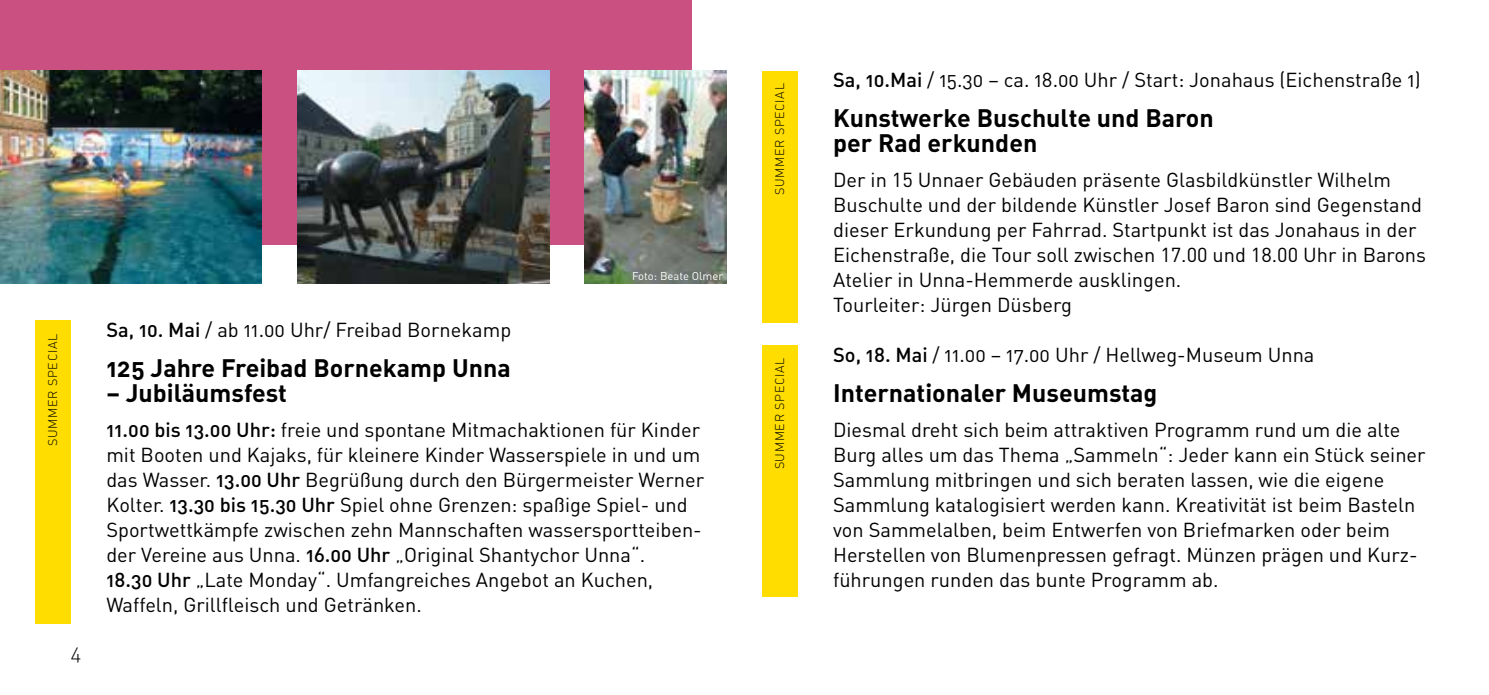
<style>
.page{position:relative;width:1489px;height:695px;background:#fff}
.page>*{position:absolute;margin:0;border:0;box-sizing:border-box;transform-origin:0 0}
.t1{font:25px/25px "DIN Bold Alternate";color:#000}
.t2{font:20px/25px "DIN";color:#000}
.t3{font:20px "DIN Regular Alternate";color:#000}
.t4{font:20px "DIN Light Alternate";color:#000}
.t5{font:12.5px "DIN Light Alternate";letter-spacing:.05em;color:#000}
.t6{font:11.25px "DIN Regular Alternate";color:#fff}
.s1{font-family:"DIN Medium Alternate"}
</style>
<div class="page">
<div style="left:0;top:0;width:691px;height:245px;background:#c95081"></div>
<div style="left:35px;top:320px;width:36px;height:304px;background:#fd0"></div>
<div style="left:762px;top:71px;width:35px;height:251px;background:#fd0"></div>
<div style="left:762px;top:345px;width:35px;height:251px;background:#fd0"></div>
<img style="left:297px;top:71px;width:252px;height:212px">
<img style="left:585px;top:71px;width:141px;height:212px">
<img style="left:0;top:71px;width:261px;height:212px">
<p class="t5" style="left:45px;top:445px;width:113px;rotate:-90deg">SUMMER SPECIAL</p>
<p class="t4" style="left:71px;top:640px;width:12px">4</p>
<p class="t6" style="left:632px;top:269px;width:93px">Foto: Beate Olmer</p>
<p class="t3" style="left:106px;top:317px;width:406px"><span class="s1">Sa, 10. Mai</span> / ab 11.00 Uhr/ Freibad Bornekamp</p>
<p class="t1" style="left:106px;top:355px;width:406px">125 Jahre Freibad Bornekamp Unna</p>
<p class="t1" style="left:106px;top:380px;width:182px">– Jubiläumsfest</p>
<p class="t2" style="left:106px;top:417px;width:599px"><span class="s1">11.00 bis 13.00 Uhr:</span> freie und spontane Mitmachaktionen für Kinder mit Booten und Kajaks, für kleinere Kinder Wasserspiele in und um das Wasser. <span class="s1">13.00 Uhr</span> Begrüßung durch den Bürgermeister Werner Kolter. <span class="s1">13.30 bis 15.30 Uhr</span> Spiel ohne Grenzen: spaßige Spiel- und Sportwettkämpfe zwischen zehn Mannschaften wassersportteiben&shy;der Vereine aus Unna. <span class="s1">16.00 Uhr</span> „Original Shantychor Unna“.<br><span class="s1">18.30 Uhr</span> „Late Monday“. Umfangreiches Angebot an Kuchen, Waffeln, Grillfleisch und Getränken.</p>
<p class="t5" style="left:772px;top:195px;width:113px;rotate:-90deg">SUMMER SPECIAL</p>
<p class="t5" style="left:772px;top:469px;width:113px;rotate:-90deg">SUMMER SPECIAL</p>
<p class="t3" style="left:833px;top:68px;width:589px"><span class="s1">Sa, 10.Mai</span> / 15.30 – ca. 18.00 Uhr / Start: Jonahaus (Eichenstraße 1)</p>
<p class="t1" style="left:833px;top:105px;width:382px">Kunstwerke Buschulte und Baron per Rad erkunden</p>
<p class="t2" style="left:833px;top:167px;width:594px">Der in 15 Unnaer Gebäuden präsente Glasbildkünstler Wilhelm Buschulte und der bildende Künstler Josef Baron sind Gegenstand dieser Erkundung per Fahrrad. Startpunkt ist das Jonahaus in der Eichenstraße, die Tour soll zwischen 17.00 und 18.00 Uhr in Barons Atelier in Unna-Hemmerde ausklingen.<br>Tourleiter: Jürgen Düsberg</p>
<p class="t3" style="left:833px;top:342px;width:483px"><span class="s1">So, 18. Mai</span> / 11.00 – 17.00 Uhr / Hellweg-Museum Unna</p>
<p class="t1" style="left:833px;top:380px;width:325px">Internationaler Museumstag</p>
<p class="t2" style="left:833px;top:417px;width:594px">Diesmal dreht sich beim attraktiven Programm rund um die alte Burg alles um das Thema „Sammeln“: Jeder kann ein Stück seiner Sammlung mitbringen und sich beraten lassen, wie die eigene Sammlung katalogisiert werden kann. Kreativität ist beim Basteln von Sammelalben, beim Entwerfen von Briefmarken oder beim Herstellen von Blumenpressen gefragt. Münzen prägen und Kurz&shy;führungen runden das bunte Programm ab.</p>
</div>
